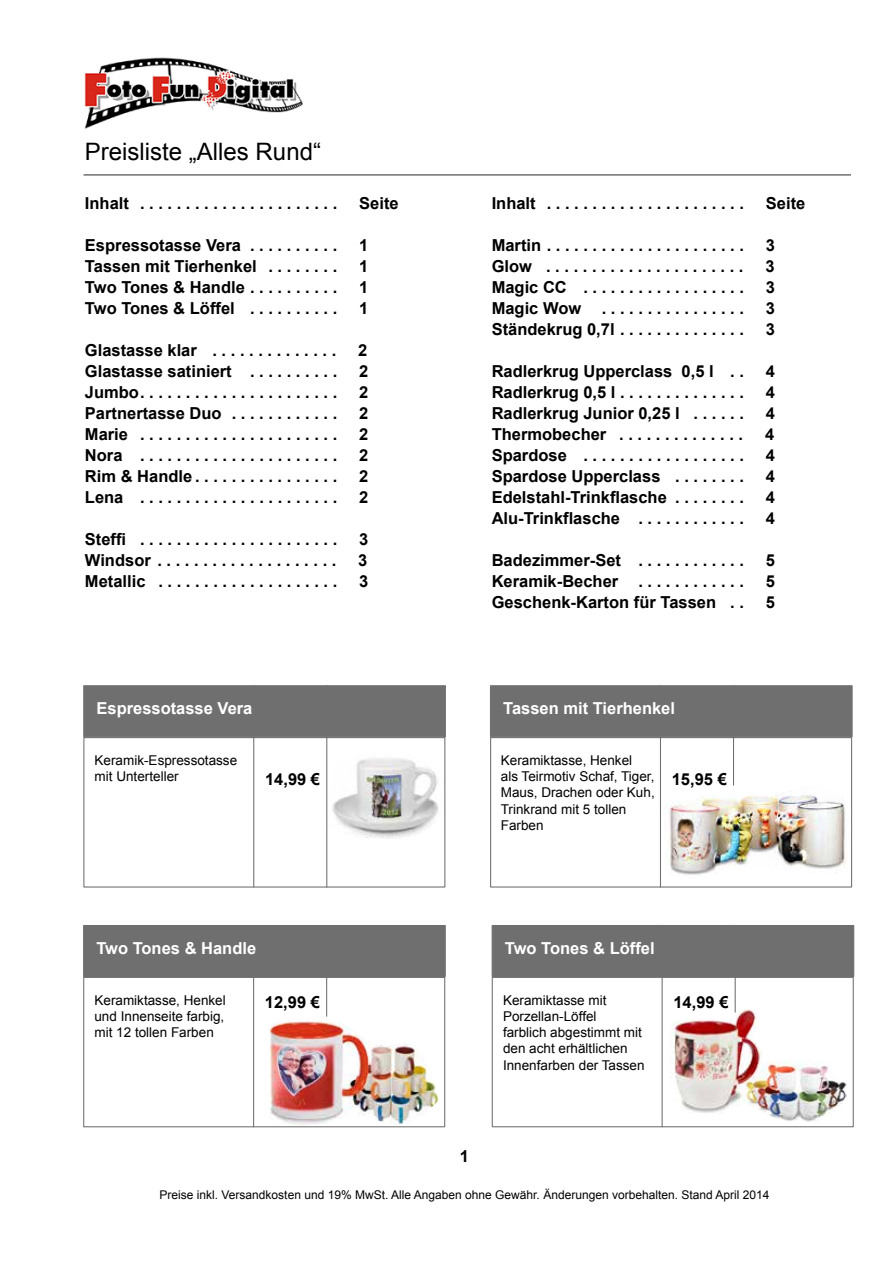
<style>
.page{position:relative;width:893px;height:1263px;background:#fff}
.page>*{position:absolute;margin:0;border:0;box-sizing:border-box;transform-origin:0 0}
.t1{font:24px "Arial";color:#000}
.t2{font:700 16.5px "Arial";color:#000}
.t3{font:700 16.5px "Arial";color:#fff}
.t4{font:13.5px/16.2px "Arial";color:#000}
.t5{font:12px "Arial";color:#000}
</style>
<div class="page">
<img style="left:327px;top:752px;width:112px;height:87px">
<img style="left:671px;top:1008px;width:175px;height:114px">
<img style="left:269px;top:1021px;width:170px;height:104px">
<img style="left:668px;top:787px;width:178px;height:89px">
<div style="left:491px;top:925px;width:363px;height:52px;background:#706f6f"></div>
<div style="left:491px;top:977px;width:362px;height:150px;border:1px solid #706f6f"></div>
<hr style="left:734px;top:925px;width:1px;height:88px;background:#706f6f">
<hr style="left:661px;top:925px;width:1px;height:202px;background:#706f6f">
<div style="left:83px;top:685px;width:363px;height:52px;background:#706f6f;border:1px solid #706f6f"></div>
<div style="left:83px;top:737px;width:362px;height:151px;border:1px solid #706f6f"></div>
<hr style="left:326px;top:685px;width:1px;height:202px;background:#706f6f">
<hr style="left:253px;top:685px;width:1px;height:202px;background:#706f6f">
<div style="left:490px;top:685px;width:362px;height:52px;background:#706f6f;border:1px solid #706f6f"></div>
<div style="left:490px;top:737px;width:362px;height:151px;border:1px solid #706f6f"></div>
<hr style="left:733px;top:685px;width:1px;height:101px;background:#706f6f">
<hr style="left:660px;top:685px;width:1px;height:202px;background:#706f6f">
<div style="left:83px;top:925px;width:363px;height:52px;background:#706f6f"></div>
<div style="left:83px;top:977px;width:362px;height:150px;border:1px solid #706f6f"></div>
<hr style="left:326px;top:925px;width:1px;height:92px;background:#706f6f">
<hr style="left:253px;top:925px;width:1px;height:202px;background:#706f6f">
<img style="left:84px;top:57px;width:218px;height:72px">
<hr style="left:83px;top:174px;width:768px;height:2px;background:#706f6f">
<h1 class="t1" style="left:85px;top:136px;width:238px">Preisliste „Alles Rund“</h1>
<p class="t2" style="left:85px;top:192px;width:254px">Inhalt . . . . . . . . . . . . . . . . . . . . . .</p>
<p class="t2" style="left:359px;top:192px;width:41px">Seite</p>
<p class="t2" style="left:85px;top:234px;width:254px">Espressotasse Vera . . . . . . . . . .</p>
<p class="t2" style="left:359px;top:234px;width:11px">1</p>
<p class="t2" style="left:85px;top:255px;width:254px">Tassen mit Tierhenkel . . . . . . . .</p>
<p class="t2" style="left:359px;top:255px;width:11px">1</p>
<p class="t2" style="left:85px;top:276px;width:254px">Two Tones &amp; Handle . . . . . . . . . .</p>
<p class="t2" style="left:359px;top:276px;width:11px">1</p>
<p class="t2" style="left:85px;top:297px;width:254px">Two Tones &amp; Löffel . . . . . . . . . .</p>
<p class="t2" style="left:359px;top:297px;width:11px">1</p>
<p class="t2" style="left:85px;top:339px;width:253px">Glastasse klar . . . . . . . . . . . . . .</p>
<p class="t2" style="left:358px;top:339px;width:11px">2</p>
<p class="t2" style="left:85px;top:360px;width:254px">Glastasse satiniert . . . . . . . . . .</p>
<p class="t2" style="left:359px;top:360px;width:11px">2</p>
<p class="t2" style="left:85px;top:381px;width:254px">Jumbo. . . . . . . . . . . . . . . . . . . . . .</p>
<p class="t2" style="left:359px;top:381px;width:11px">2</p>
<p class="t2" style="left:85px;top:402px;width:254px">Partnertasse Duo . . . . . . . . . . . .</p>
<p class="t2" style="left:359px;top:402px;width:11px">2</p>
<p class="t2" style="left:85px;top:423px;width:254px">Marie . . . . . . . . . . . . . . . . . . . . . .</p>
<p class="t2" style="left:359px;top:423px;width:11px">2</p>
<p class="t2" style="left:85px;top:444px;width:254px">Nora . . . . . . . . . . . . . . . . . . . . . .</p>
<p class="t2" style="left:359px;top:444px;width:11px">2</p>
<p class="t2" style="left:85px;top:465px;width:254px">Rim &amp; Handle . . . . . . . . . . . . . . . .</p>
<p class="t2" style="left:359px;top:465px;width:11px">2</p>
<p class="t2" style="left:85px;top:486px;width:254px">Lena . . . . . . . . . . . . . . . . . . . . . .</p>
<p class="t2" style="left:359px;top:486px;width:11px">2</p>
<p class="t2" style="left:85px;top:528px;width:254px">Steffi . . . . . . . . . . . . . . . . . . . . . .</p>
<p class="t2" style="left:359px;top:528px;width:11px">3</p>
<p class="t2" style="left:85px;top:549px;width:253px">Windsor . . . . . . . . . . . . . . . . . . . .</p>
<p class="t2" style="left:358px;top:549px;width:11px">3</p>
<p class="t2" style="left:85px;top:570px;width:254px">Metallic . . . . . . . . . . . . . . . . . . . .</p>
<p class="t2" style="left:359px;top:570px;width:11px">3</p>
<p class="t3" style="left:96px;top:698px;width:157px">Espressotasse Vera</p>
<p class="t2" style="left:491px;top:192px;width:254px">Inhalt . . . . . . . . . . . . . . . . . . . . . .</p>
<p class="t2" style="left:766px;top:192px;width:41px">Seite</p>
<p class="t2" style="left:491px;top:234px;width:254px">Martin . . . . . . . . . . . . . . . . . . . . . .</p>
<p class="t2" style="left:766px;top:234px;width:11px">3</p>
<p class="t2" style="left:491px;top:255px;width:253px">Glow . . . . . . . . . . . . . . . . . . . . . .</p>
<p class="t2" style="left:765px;top:255px;width:11px">3</p>
<p class="t2" style="left:491px;top:276px;width:254px">Magic CC . . . . . . . . . . . . . . . . . .</p>
<p class="t2" style="left:766px;top:276px;width:11px">3</p>
<p class="t2" style="left:491px;top:297px;width:254px">Magic Wow . . . . . . . . . . . . . . . .</p>
<p class="t2" style="left:766px;top:297px;width:11px">3</p>
<p class="t2" style="left:491px;top:318px;width:254px">Ständekrug 0,7l . . . . . . . . . . . . . .</p>
<p class="t2" style="left:765px;top:318px;width:11px">3</p>
<p class="t2" style="left:491px;top:360px;width:254px">Radlerkrug Upperclass 0,5 l . .</p>
<p class="t2" style="left:765px;top:360px;width:11px">4</p>
<p class="t2" style="left:491px;top:381px;width:254px">Radlerkrug 0,5 l . . . . . . . . . . . . . .</p>
<p class="t2" style="left:765px;top:381px;width:11px">4</p>
<p class="t2" style="left:491px;top:402px;width:254px">Radlerkrug Junior 0,25 l . . . . . .</p>
<p class="t2" style="left:765px;top:402px;width:11px">4</p>
<p class="t2" style="left:491px;top:423px;width:253px">Thermobecher . . . . . . . . . . . . . .</p>
<p class="t2" style="left:765px;top:423px;width:11px">4</p>
<p class="t2" style="left:491px;top:444px;width:254px">Spardose . . . . . . . . . . . . . . . . . .</p>
<p class="t2" style="left:766px;top:444px;width:11px">4</p>
<p class="t2" style="left:491px;top:465px;width:254px">Spardose Upperclass . . . . . . . .</p>
<p class="t2" style="left:765px;top:465px;width:11px">4</p>
<p class="t2" style="left:491px;top:486px;width:254px">Edelstahl-Trinkflasche . . . . . . . .</p>
<p class="t2" style="left:765px;top:486px;width:11px">4</p>
<p class="t2" style="left:491px;top:507px;width:254px">Alu-Trinkflasche . . . . . . . . . . . .</p>
<p class="t2" style="left:765px;top:507px;width:11px">4</p>
<p class="t2" style="left:491px;top:549px;width:254px">Badezimmer-Set . . . . . . . . . . . .</p>
<p class="t2" style="left:765px;top:549px;width:11px">5</p>
<p class="t2" style="left:491px;top:570px;width:254px">Keramik-Becher . . . . . . . . . . . .</p>
<p class="t2" style="left:765px;top:570px;width:11px">5</p>
<p class="t2" style="left:491px;top:591px;width:254px">Geschenk-Karton für Tassen . .</p>
<p class="t2" style="left:765px;top:591px;width:11px">5</p>
<p class="t3" style="left:503px;top:698px;width:173px">Tassen mit Tierhenkel</p>
<p class="t4" style="left:95px;top:752px;width:144px">Keramik-Espressotasse mit Unterteller</p>
<p class="t4" style="left:501px;top:752px;width:155px">Keramiktasse, Henkel<br>als Teirmotiv Schaf, Tiger,<br>Maus, Drachen oder Kuh,<br>Trinkrand mit 5 tollen<br>Farben</p>
<p class="t2" style="left:265px;top:769px;width:57px">14,99 €</p>
<p class="t2" style="left:671px;top:769px;width:57px">15,95 €</p>
<p class="t3" style="left:96px;top:937px;width:161px">Two Tones &amp; Handle</p>
<p class="t4" style="left:94px;top:992px;width:133px;text-align:justify">Keramiktasse, Henkel und Innenseite farbig, mit 12 tollen Farben</p>
<p class="t2" style="left:265px;top:991px;width:57px">12,99 €</p>
<p class="t2" style="left:460px;top:1146px;width:11px">1</p>
<p class="t3" style="left:505px;top:937px;width:151px">Two Tones &amp; Löffel</p>
<p class="t4" style="left:503px;top:992px;width:143px">Keramiktasse mit<br>Porzellan-Löffel<br>farblich abgestimmt mit den acht erhältlichen<br>Innenfarben der Tassen</p>
<p class="t2" style="left:673px;top:991px;width:57px">14,99 €</p>
<p class="t5" style="left:159px;top:1187px;width:611px">Preise inkl. Versandkosten und 19% MwSt. Alle Angaben ohne Gewähr. Änderungen vorbehalten. Stand April 2014</p>
</div>
